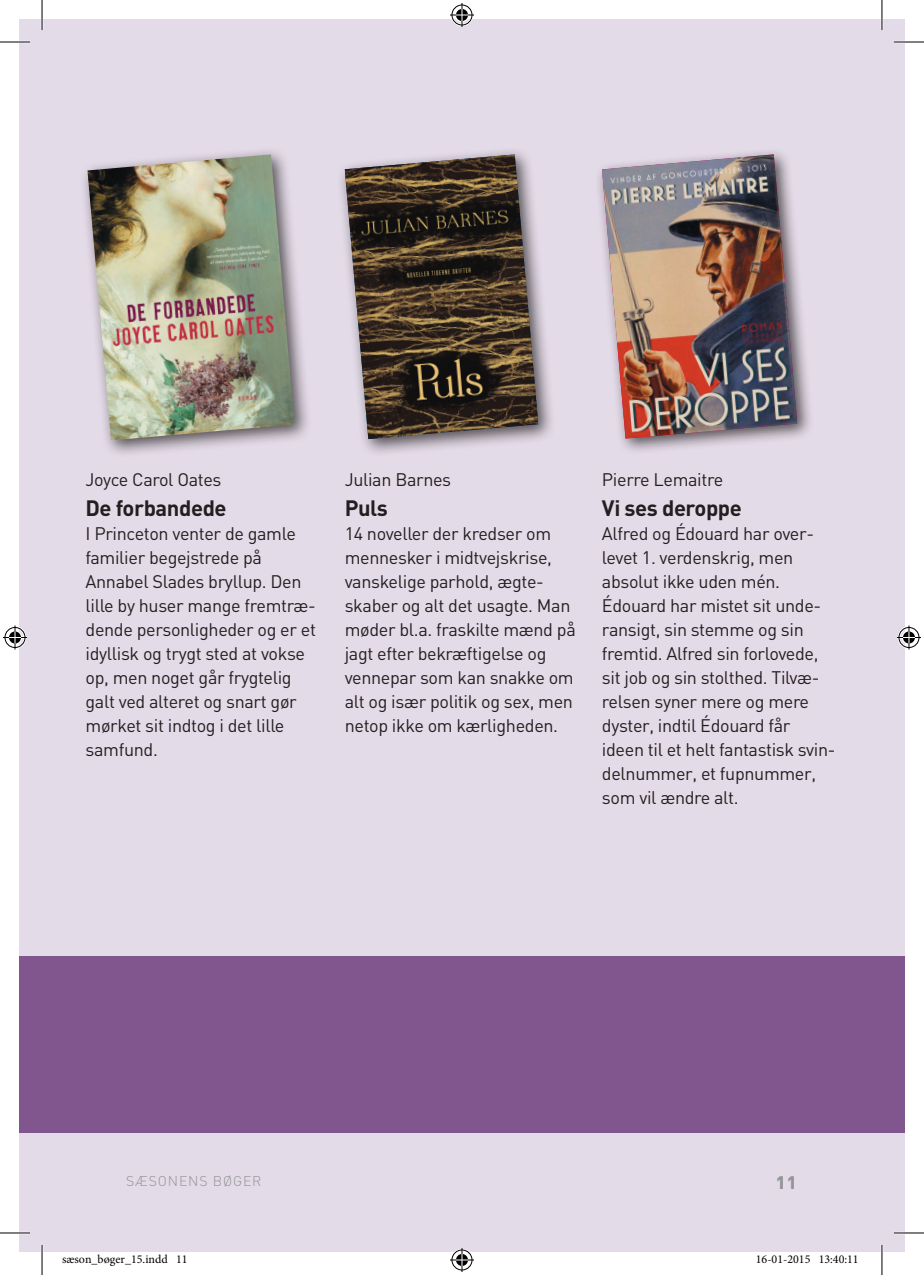
<style>
.page{position:relative;width:924px;height:1275px;background:#fff}
.page>*{position:absolute;margin:0;border:0;box-sizing:border-box;transform-origin:0 0}
.t1{font:700 22px "DIN";letter-spacing:-.02em;color:#231f20}
.t2{font:18px/24px "DIN";letter-spacing:-.02em;color:#231f20}
.t3{font:900 18px "DIN";color:#939598}
.t4{font:300 14px "DIN";letter-spacing:.06em;color:#939598}
.t5{font:12px "Minion Pro";color:#000}
</style>
<div class="page">
<div style="left:19px;top:19px;width:885px;height:1232px;background:#e4dbe8"></div>
<div style="left:19px;top:956px;width:885px;height:176px;background:#81558d"></div>
<div style="left:337px;top:147px;width:219px;height:310px;background:#231f20;opacity:.75"></div>
<img style="left:344px;top:154px;width:194px;height:285px">
<div style="left:594px;top:147px;width:220px;height:308px;background:#231f20;opacity:.75"></div>
<img style="left:601px;top:154px;width:195px;height:284px">
<div style="left:80px;top:147px;width:232px;height:311px;background:#231f20;opacity:.75"></div>
<img style="left:87px;top:154px;width:207px;height:286px">
<hr style="left:0;top:41px;width:30px;height:2px;background:#fff">
<hr style="left:893px;top:41px;width:30px;height:2px;background:#fff">
<hr style="left:0;top:1231px;width:30px;height:3px;background:#fff">
<hr style="left:893px;top:1231px;width:30px;height:3px;background:#fff">
<hr style="left:41px;top:0;width:2px;height:30px;background:#fff">
<hr style="left:41px;top:1245px;width:2px;height:30px;background:#fff">
<hr style="left:880px;top:0;width:2px;height:30px;background:#fff">
<hr style="left:880px;top:1245px;width:2px;height:30px;background:#fff">
<hr style="left:0;top:42px;width:30px;height:1px;background:#000">
<hr style="left:893px;top:42px;width:30px;height:1px;background:#000">
<hr style="left:0;top:1232px;width:30px;height:1px;background:#000">
<hr style="left:893px;top:1232px;width:30px;height:1px;background:#000">
<hr style="left:42px;top:0;width:1px;height:30px;background:#000">
<hr style="left:42px;top:1245px;width:1px;height:30px;background:#000">
<hr style="left:881px;top:0;width:1px;height:30px;background:#000">
<hr style="left:881px;top:1245px;width:1px;height:30px;background:#000">
<svg style="left:450px;top:3px;width:24px;height:24px"></svg>
<svg style="left:450px;top:1248px;width:24px;height:24px"></svg>
<svg style="left:3px;top:625px;width:24px;height:24px"></svg>
<svg style="left:897px;top:625px;width:23px;height:24px"></svg>
<p class="t2" style="left:85px;top:466px;width:137px">Joyce Carol Oates</p>
<p class="t1" style="left:85px;top:493px;width:142px">De forbandede</p>
<p class="t2" style="left:85px;top:520px;width:232px">I Princeton venter de gamle familier begejstrede på<br>Annabel Slades bryllup. Den lille by huser mange fremtræ&shy;dende personligheder og er et idyllisk og trygt sted at vokse op, men noget går frygtelig galt ved alteret og snart gør mørket sit indtog i det lille samfund.</p>
<p class="t2" style="left:344px;top:466px;width:108px">Julian Barnes</p>
<p class="t1" style="left:344px;top:493px;width:45px">Puls</p>
<p class="t2" style="left:344px;top:520px;width:232px">14 noveller der kredser om mennesker i midtvejskrise, vanskelige parhold, ægte&shy;skaber og alt det usagte. Man møder bl.a. fraskilte mænd på jagt efter bekræftigelse og vennepar som kan snakke om alt og især politik og sex, men netop ikke om kærligheden.</p>
<p class="t2" style="left:601px;top:466px;width:123px">Pierre Lemaitre</p>
<p class="t1" style="left:601px;top:493px;width:141px">Vi ses deroppe</p>
<p class="t2" style="left:601px;top:520px;width:235px">Alfred og Édouard har over&shy;levet 1. verdenskrig, men absolut ikke uden mén.<br>Édouard har mistet sit unde&shy;ransigt, sin stemme og sin fremtid. Alfred sin forlovede, sit job og sin stolthed. Tilvæ&shy;relsen syner mere og mere dyster, indtil Édouard får ideen til et helt fantastisk svin&shy;delnummer, et fupnummer, som vil ændre alt.</p>
<p class="t4" style="left:126px;top:1171px;width:137px">SÆSONENS BØGER</p>
<p class="t3" style="left:775px;top:1171px;width:23px">11</p>
<p class="t5" style="left:62px;top:1251px;width:127px">sæson_bøger_15.indd 11</p>
<p class="t5" style="left:755px;top:1251px;width:104px">16-01-2015 13:40:11</p>
</div>
